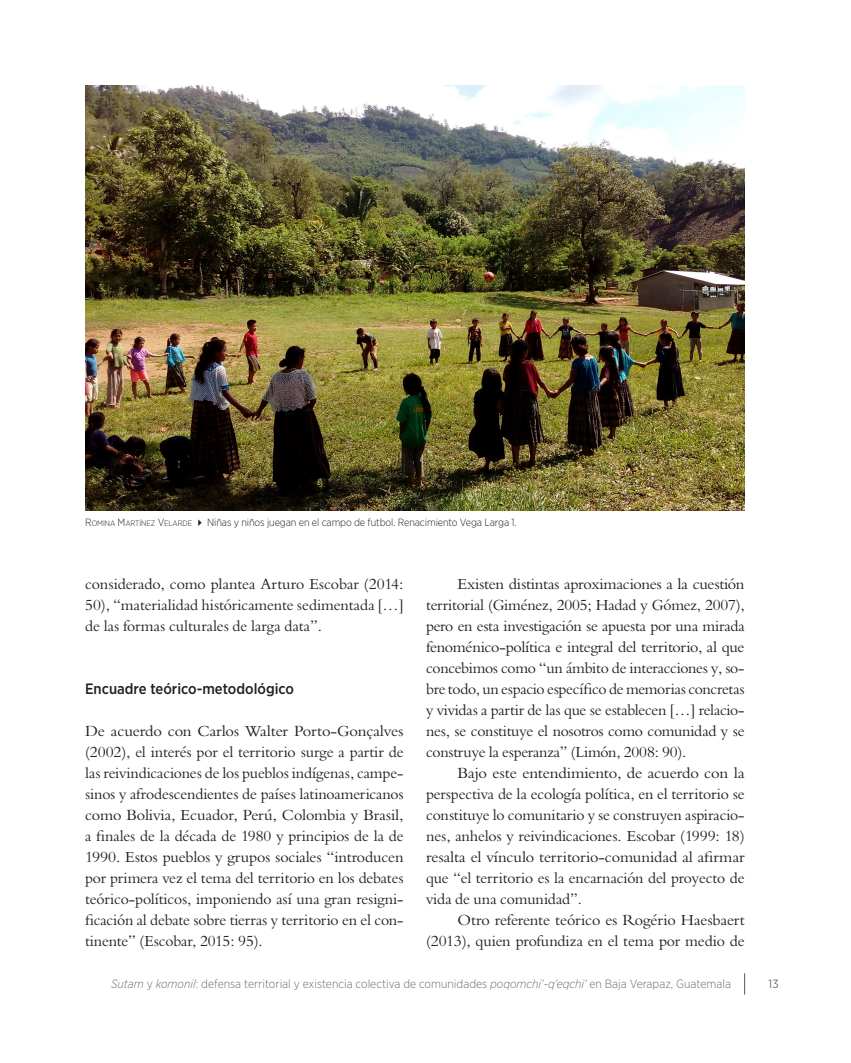
<style>
.page{position:relative;width:851px;height:1063px;background:#fff}
.page>*{position:absolute;margin:0;border:0;box-sizing:border-box;transform-origin:0 0}
.TEXTO_GENERAL{font:15px/21px "Bergamo Std";letter-spacing:-.01em;color:#231f20;text-align:justify}
.TEXTO_GENERAL_S_S{font:15px/21px "Bergamo Std";letter-spacing:-.005em;color:#231f20;text-align:justify;scale:1.05 1}
.TEXTO_GENERAL-2{font:15px/21px "Bergamo Std";letter-spacing:-.01em;color:#231f20;text-align:justify;scale:1.05 1}
.T2{font:500 15px "Gotham Narrow";color:#231f20}
.CORNISA_IZQUIERDA{font:300 12px "Gotham Narrow";color:#6c6d70}
.t1{font:12px "Gotham Narrow";color:#6c6d70}
.FOTO_PIE_-_horizonta{font:300 10.5px "Gotham Narrow";letter-spacing:-.01em;color:#231f20}
.s1{font-style:inherit}
.s2{font-size:7.8px}
.s3{font-style:italic}
</style>
<div class="page">
<svg style="left:744px;top:973px;width:1px;height:22px"></svg>
<img style="left:85px;top:85px;width:659px;height:425px">
<p class="FOTO_PIE_-_horizonta" style="left:85px;top:516px;width:433px"><span class="s1">R</span><span class="s2">OM INA</span> <span class="s1">M</span><span class="s2">ARTÍN EZ</span> <span class="s1">V</span><span class="s2">ELARDE</span> ✔ Niñas y niños juegan en el campo de futbol. Renacimiento Vega Larga 1.</p>
<p class="TEXTO_GENERAL" style="left:85px;top:574px;width:320px">considerado, como plantea Arturo Escobar (2014:<br>50), “materialidad históricamente sedimentada […] de las formas culturales de larga data”.</p>
<p class="T2" style="left:85px;top:679px;width:210px">Encuadre teórico-metodológico</p>
<p class="TEXTO_GENERAL_S_S" style="left:85px;top:721px;width:305px">De acuerdo con Carlos Walter Porto-Gonçalves (2002), el interés por el territorio surge a partir de las reivindicaciones de los pueblos indígenas, campe&shy;sinos y afrodescendientes de países latinoamericanos como Bolivia, Ecuador, Perú, Colombia y Brasil, a finales de la década de 1980 y principios de la de 1990. Estos pueblos y grupos sociales “introducen por primera vez el tema del territorio en los debates teórico-políticos, imponiendo así una gran resigni&shy;ficación al debate sobre tierras y territorio en el con&shy;tinente” (Escobar, 2015: 95).</p>
<p class="TEXTO_GENERAL" style="left:426px;top:574px;width:320px;text-indent:32px">Existen distintas aproximaciones a la cuestión territorial (Giménez, 2005; Hadad y Gómez, 2007), pero en esta investigación se apuesta por una mirada fenoménico-política e integral del territorio, al que concebimos como “un ámbito de interacciones y, so&shy;bre todo, un espacio específico de memorias concretas y vividas a partir de las que se establecen […] relacio&shy;nes, se constituye el nosotros como comunidad y se construye la esperanza” (Limón, 2008: 90).</p>
<p class="TEXTO_GENERAL-2" style="left:426px;top:763px;width:305px;text-indent:32px">Bajo este entendimiento, de acuerdo con la perspectiva de la ecología política, en el territorio se constituye lo comunitario y se construyen aspiracio&shy;nes, anhelos y reivindicaciones. Escobar (1999: 18) resalta el vínculo territorio-comunidad al afirmar que “el territorio es la encarnación del proyecto de vida de una comunidad”.</p>
<p class="TEXTO_GENERAL" style="left:426px;top:910px;width:320px;text-align:right">Otro referente teórico es Rogério Haesbaert (2013), quien profundiza en el tema por medio de</p>
<p class="CORNISA_IZQUIERDA" style="left:111px;top:976px;width:621px"><span class="s3">Sutam</span> y <span class="s3">komonil</span>: defensa territorial y existencia colectiva de comunidades <span class="s3">poqomchi’-q’eqchi’</span> en Baja Verapaz, Guatemala</p>
<p class="t1" style="left:768px;top:976px;width:12px">13</p>
</div>
